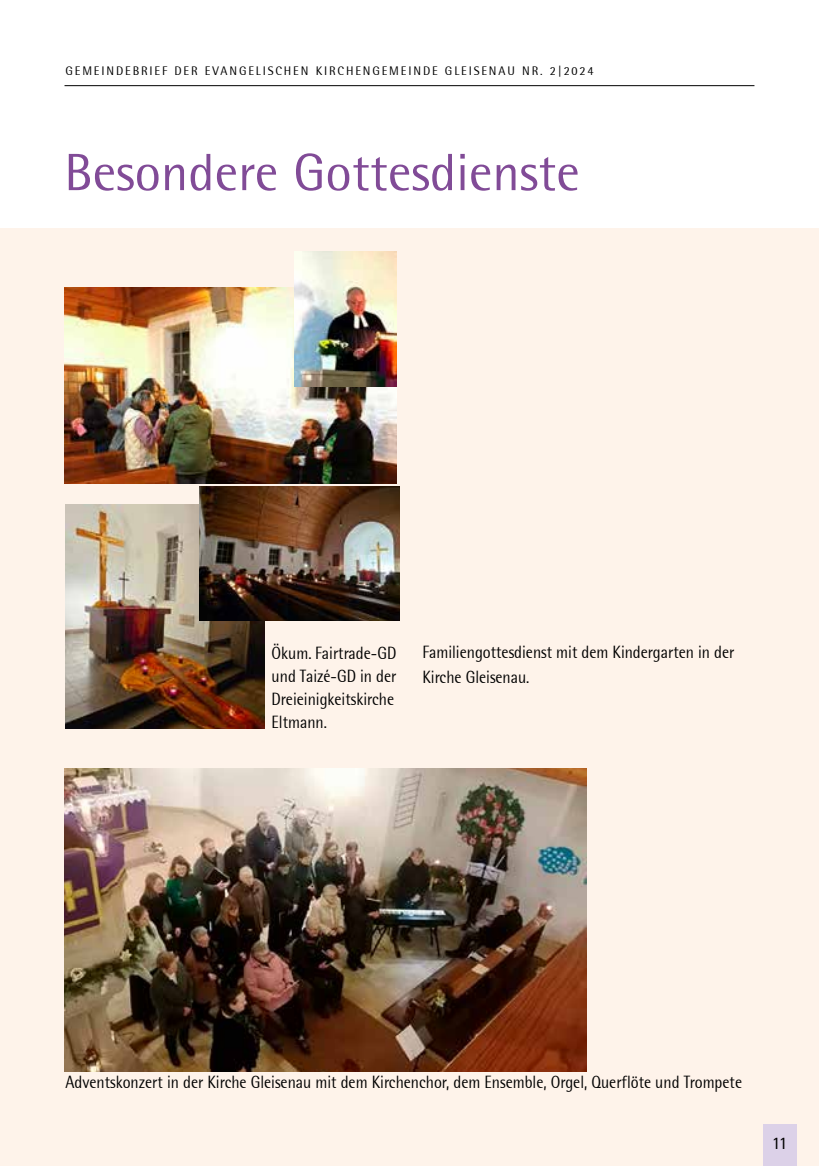
<style>
.page{position:relative;width:819px;height:1166px;background:#fff}
.page>*{position:absolute;margin:0;border:0;box-sizing:border-box;transform-origin:0 0}
.t1{font:52.5px "Rotis Semi Sans";color:#814b97}
.t2{font:17.5px/22.8px "Rotis Semi Sans";color:#000;scale:.9 1}
.t3{font:17.5px "Rotis Semi Sans";color:#000}
.t4{font:12.25px "Rotis Semi Sans";letter-spacing:.15em;color:#000}
</style>
<div class="page">
<div style="left:0;top:228px;width:819px;height:938px;background:#fef3ea"></div>
<div style="left:762px;top:1124px;width:34px;height:42px;background:#dcd1e8"></div>
<hr style="left:64px;top:85px;width:690px;height:1px;background:#000">
<img style="left:65px;top:288px;width:331px;height:195px">
<img style="left:65px;top:505px;width:200px;height:223px">
<img style="left:294px;top:252px;width:102px;height:134px">
<img style="left:64px;top:769px;width:522px;height:302px">
<img style="left:200px;top:486px;width:199px;height:134px">
<p class="t4" style="left:65px;top:63px;width:529px">GEMEINDEBRIEF DER EVANGELISCHEN KIRCHENGEMEINDE GLEISENAU NR. 2|2024</p>
<h1 class="t1" style="left:64px;top:141px;width:517px">Besondere Gottesdienste</h1>
<p class="t2" style="left:271px;top:642px;width:140px">Ökum. Fairtrade-GD und Taizé-GD in der<br>Dreieinigkeitskirche<br>Eltmann.</p>
<p class="t2" style="left:422px;top:640px;width:348px;line-height:24.5px">Familiengottesdienst mit dem Kindergarten in der<br>Kirche Gleisenau.</p>
<p class="t2" style="left:65px;top:1070px;width:753px">Adventskonzert in der Kirche Gleisenau mit dem Kirchenchor, dem Ensemble, Orgel, Querflöte und Trompete</p>
<p class="t3" style="left:771px;top:1132px;width:17px">11</p>
</div>
